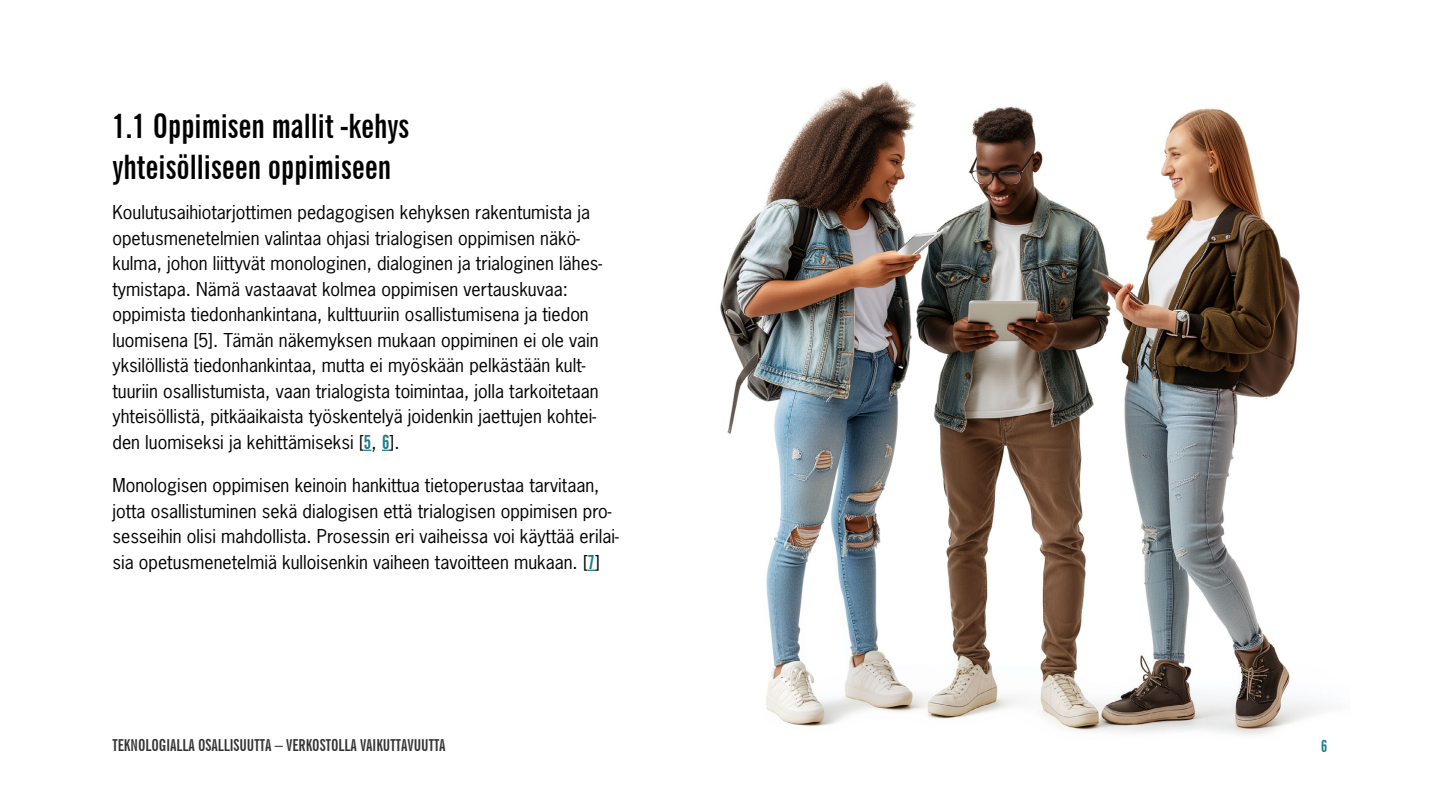
<style>
.page{position:relative;width:1440px;height:810px;background:#fff}
.page>*{position:absolute;margin:0;border:0;box-sizing:border-box;transform-origin:0 0}
.Otsikko_1_1__H3{font:700 extra-condensed 33.75px/40.5px "News Gothic BT";color:#000}
.Leipis_P{font:18px/25.5px "News Gothic Std";color:#000}
.t1{font:700 extra-condensed 16.5px "News Gothic BT";color:#333}
.t2{font:700 extra-condensed 16.5px "News Gothic BT";color:#1e7d88}
.s1{font-family:"News Gothic BT";font-weight:700;font-stretch:extra-condensed;font-size:19.5px;color:#1e7d88}
</style>
<div class="page">
<img style="left:720px;top:81px;width:599px;height:654px">
<h3 class="Otsikko_1_1__H3" style="left:112px;top:106px;width:298px">1.1 Oppimisen mallit -kehys yhteisölliseen oppimiseen</h3>
<p class="Leipis_P" style="left:112px;top:199px;width:491px">Koulutusaihiotarjottimen pedagogisen kehyksen rakentumista ja opetusmenetelmien valintaa ohjasi trialogisen oppimisen näkö&shy;kulma, johon liittyvät monologinen, dialoginen ja trialoginen lähes&shy;tymistapa. Nämä vastaavat kolmea oppimisen vertauskuvaa: oppimista tiedonhankintana, kulttuuriin osallistumisena ja tiedon luomisena [5]. Tämän näkemyksen mukaan oppiminen ei ole vain yksilöllistä tiedonhankintaa, mutta ei myöskään pelkästään kult&shy;tuuriin osallistumista, vaan trialogista toimintaa, jolla tarkoitetaan yhteisöllistä, pitkäaikaista työskentelyä joidenkin jaettujen kohtei&shy;den luomiseksi ja kehittämiseksi [<span class="s1">5</span>, <span class="s1">6</span>].</p>
<p class="Leipis_P" style="left:112px;top:472px;width:508px">Monologisen oppimisen keinoin hankittua tietoperustaa tarvitaan, jotta osallistuminen sekä dialogisen että trialogisen oppimisen pro&shy;sesseihin olisi mahdollista. Prosessin eri vaiheissa voi käyttää erilai&shy;sia opetusmenetelmiä kulloisenkin vaiheen tavoitteen mukaan. [<span class="s1">7</span>]</p>
<p class="t1" style="left:112px;top:735px;width:335px">TEKNOLOGIALLA OSALLISUUTTA – VERKOSTOLLA VAIKUTTAVUUTTA</p>
<p class="t2" style="left:1321px;top:736px;width:8px">6</p>
</div>
